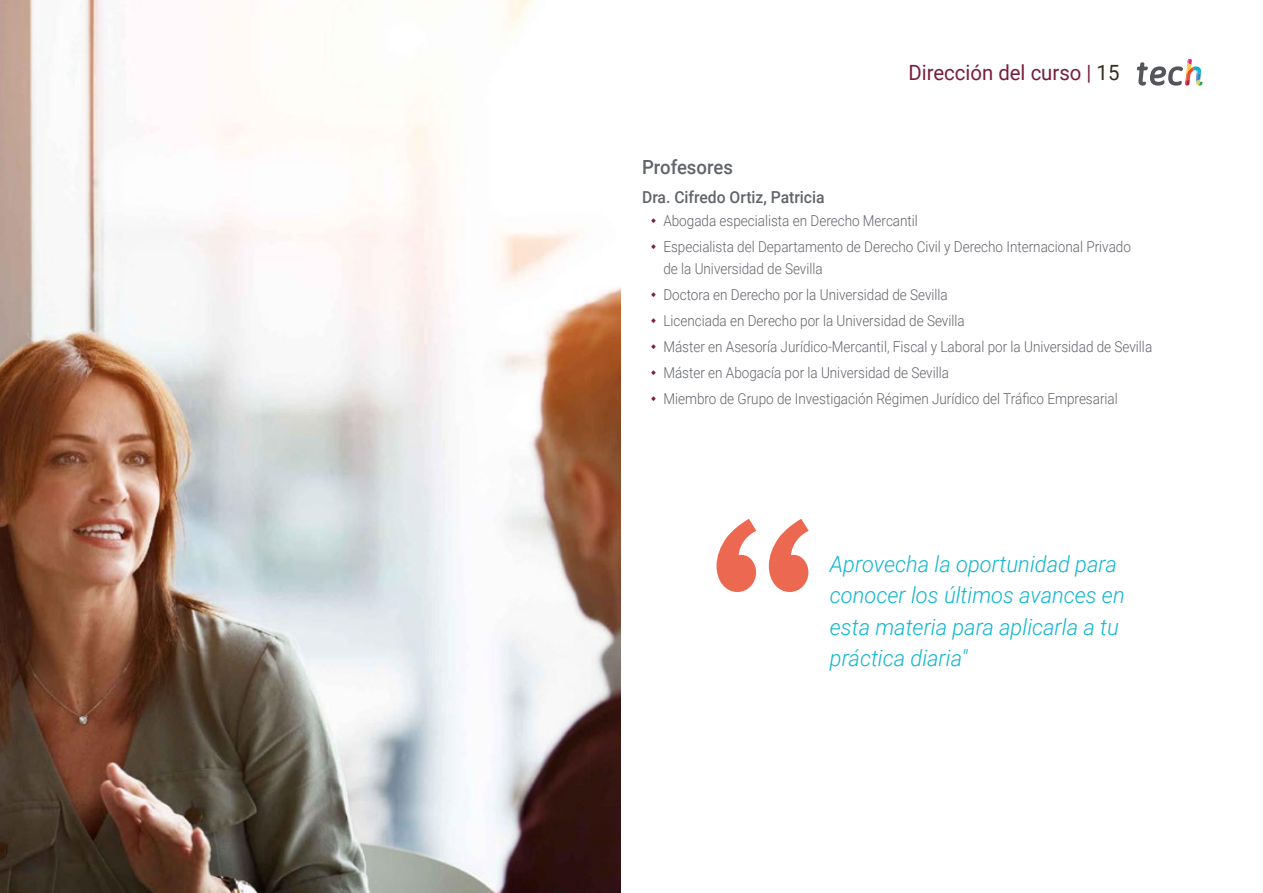
<style>
.page{position:relative;width:1263px;height:893px;background:#fff}
.page>*{position:absolute;margin:0;border:0;box-sizing:border-box;transform-origin:0 0}
.t1{font:italic 300 22.5px/31.5px "Roboto";color:#0fb6cf}
.t2{font:21px "Roboto";color:#791d3c}
.t3{font:500 19.5px "Roboto";color:#61646a;scale:.95 1}
.t4{font:500 16.5px "Roboto";color:#61646a;scale:.95 1}
.t5{font:300 15px/26px "Roboto";color:#61646a;scale:.9 1}
.s1{color:#312e20}
</style>
<div class="page">
<img style="left:0;top:0;width:621px;height:893px">
<svg style="left:1137px;top:59px;width:65px;height:27px"></svg>
<svg style="left:716px;top:519px;width:93px;height:73px"></svg>
<h2 class="t2" style="left:908px;top:57px;width:213px">Dirección del curso | <span class="s1">15</span></h2>
<h3 class="t3" style="left:642px;top:153px;width:97px">Profesores</h3>
<p class="t4" style="left:642px;top:186px;width:194px">Dra. Cifredo Ortiz, Patricia</p>
<p class="t5" style="left:663px;top:207px;width:521px">Abogada especialista en Derecho Mercantil<br>Especialista del Departamento de Derecho Civil y Derecho Internacional Privado</p>
<p class="t5" style="left:663px;top:255px;width:545px">de la Universidad de Sevilla<br>Doctora en Derecho por la Universidad de Sevilla<br>Licenciada en Derecho por la Universidad de Sevilla<br>Máster en Asesoría Jurídico-Mercantil, Fiscal y Laboral por la Universidad de Sevilla Máster en Abogacía por la Universidad de Sevilla<br>Miembro de Grupo de Investigación Régimen Jurídico del Tráfico Empresarial</p>
<h1 class="t1" style="left:830px;top:547px;width:296px">Aprovecha la oportunidad para conocer los últimos avances en esta materia para aplicarla a tu práctica diaria"</h1>
</div>
